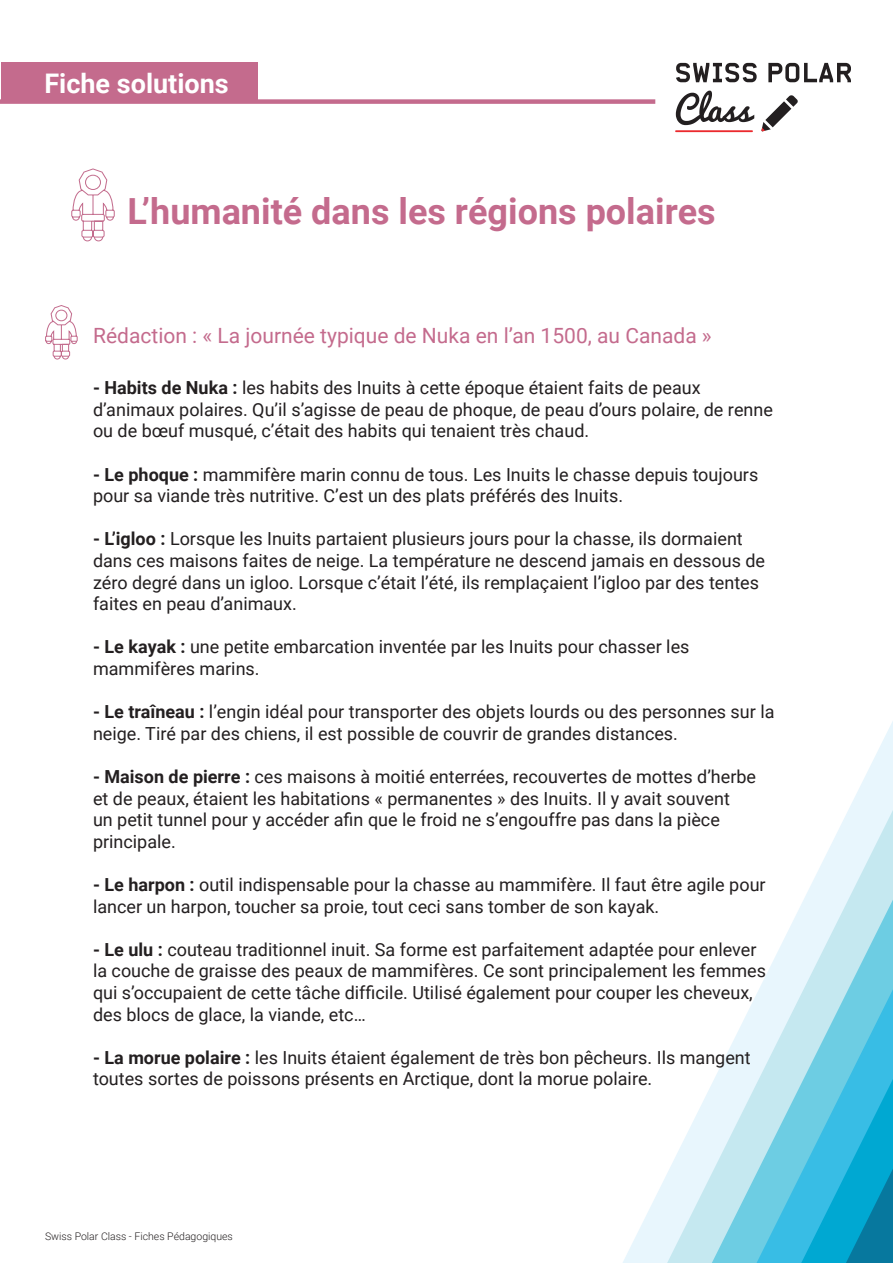
<style>
.page{position:relative;width:893px;height:1263px;background:#fff}
.page>*{position:absolute;margin:0;border:0;box-sizing:border-box;transform-origin:0 0}
.t1{font:700 36px "Roboto";color:#c46b8d}
.t2{font:700 27px "Roboto";color:#fff}
.t3{font:21px "Roboto";color:#c46b8d}
.t4{font:18px/21.6px "Roboto";color:#231f20}
.t5{font:300 10.5px "Roboto";color:#231f20}
.s1{font-weight:700}
</style>
<div class="page">
<svg style="left:623px;top:721px;width:270px;height:542px"></svg>
<svg style="left:630px;top:870px;width:263px;height:393px"></svg>
<svg style="left:665px;top:953px;width:228px;height:310px"></svg>
<div style="left:1px;top:62px;width:256px;height:41px;background:#c46b8d"></div>
<div style="left:0;top:99px;width:655px;height:5px;background:#c46b8d"></div>
<svg style="left:676px;top:63px;width:81px;height:19px"></svg>
<svg style="left:768px;top:63px;width:83px;height:19px"></svg>
<hr style="left:675px;top:130px;width:78px;height:2px;background:#eb2a2e">
<svg style="left:761px;top:95px;width:37px;height:36px"></svg>
<svg style="left:676px;top:91px;width:78px;height:34px"></svg>
<svg style="left:71px;top:168px;width:44px;height:73px"></svg>
<svg style="left:45px;top:305px;width:33px;height:54px"></svg>
<p class="t2" style="left:44px;top:64px;width:186px">Fiche solutions</p>
<p class="t1" style="left:128px;top:186px;width:590px">L’humanité dans les régions polaires</p>
<p class="t3" style="left:93px;top:321px;width:620px">Rédaction : « La journée typique de Nuka en l’an 1500, au Canada »</p>
<p class="t4" style="left:93px;top:376px;width:681px"><span class="s1">- Habits de Nuka :</span> les habits des Inuits à cette époque étaient faits de peaux d’animaux polaires. Qu’il s’agisse de peau de phoque, de peau d’ours polaire, de renne ou de bœuf musqué, c’était des habits qui tenaient très chaud.</p>
<p class="t4" style="left:93px;top:463px;width:667px"><span class="s1">- Le phoque :</span> mammifère marin connu de tous. Les Inuits le chasse depuis toujours pour sa viande très nutritive. C’est un des plats préférés des Inuits.</p>
<p class="t4" style="left:93px;top:527px;width:674px"><span class="s1">- L’igloo :</span> Lorsque les Inuits partaient plusieurs jours pour la chasse, ils dormaient dans ces maisons faites de neige. La température ne descend jamais en dessous de zéro degré dans un igloo. Lorsque c’était l’été, ils remplaçaient l’igloo par des tentes faites en peau d’animaux.</p>
<p class="t4" style="left:93px;top:635px;width:598px"><span class="s1">- Le kayak :</span> une petite embarcation inventée par les Inuits pour chasser les mammifères marins.</p>
<p class="t4" style="left:93px;top:700px;width:683px"><span class="s1">- Le traîneau :</span> l’engin idéal pour transporter des objets lourds ou des personnes sur la neige. Tiré par des chiens, il est possible de couvrir de grandes distances.</p>
<p class="t4" style="left:93px;top:765px;width:665px"><span class="s1">- Maison de pierre :</span> ces maisons à moitié enterrées, recouvertes de mottes d’herbe et de peaux, étaient les habitations « permanentes » des Inuits. Il y avait souvent<br>un petit tunnel pour y accéder afin que le froid ne s’engouffre pas dans la pièce principale.</p>
<p class="t4" style="left:93px;top:873px;width:674px"><span class="s1">- Le harpon :</span> outil indispensable pour la chasse au mammifère. Il faut être agile pour lancer un harpon, toucher sa proie, tout ceci sans tomber de son kayak.</p>
<p class="t4" style="left:93px;top:938px;width:675px"><span class="s1">- Le ulu :</span> couteau traditionnel inuit. Sa forme est parfaitement adaptée pour enlever la couche de graisse des peaux de mammifères. Ce sont principalement les femmes qui s’occupaient de cette tâche difficile. Utilisé également pour couper les cheveux, des blocs de glace, la viande, etc…</p>
<p class="t4" style="left:93px;top:1046px;width:659px"><span class="s1">- La morue polaire :</span> les Inuits étaient également de très bon pêcheurs. Ils mangent toutes sortes de poissons présents en Arctique, dont la morue polaire.</p>
<p class="t5" style="left:45px;top:1229px;width:189px">Swiss Polar Class - Fiches Pédagogiques</p>
</div>
